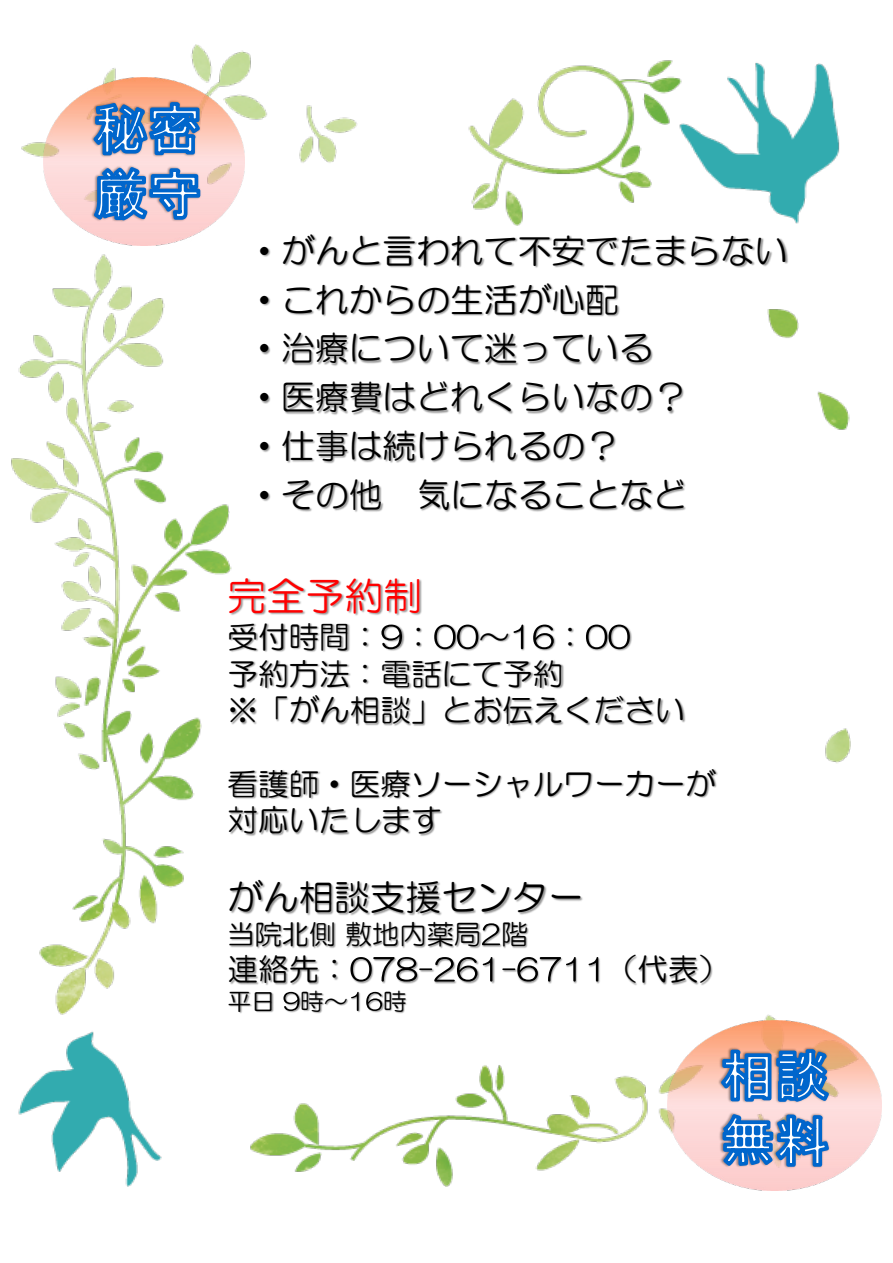
<style>
.page{position:relative;width:893px;height:1263px;background:#fff}
.page>*{position:absolute;margin:0;border:0;box-sizing:border-box;transform-origin:0 0}
.t1{font:39.15px "HG Maru Gothic MPRO";color:#f00}
.t2{font:35.7px "HG Maru Gothic MPRO";color:#000}
.t3{font:33.9px/48.9px "HG Maru Gothic MPRO";color:#000}
.t4{font:30.75px "HG Maru Gothic MPRO";color:#000}
.t5{font:30.6px/36.8px "HG Maru Gothic MPRO";color:#000}
.t6{font:27.3px "HG Maru Gothic MPRO";color:#000}
.t7{font:23.85px "HG Maru Gothic MPRO";color:#000}
</style>
<div class="page">
<img style="left:11px;top:44px;width:840px;height:1147px">
<img style="left:203px;top:557px;width:247px;height:86px">
<img style="left:208px;top:606px;width:61px;height:37px">
<img style="left:269px;top:606px;width:92px;height:37px">
<img style="left:361px;top:606px;width:23px;height:37px">
<svg style="left:381px;top:625px;width:3px;height:18px"></svg>
<img style="left:384px;top:606px;width:30px;height:37px">
<img style="left:414px;top:606px;width:46px;height:37px">
<svg style="left:434px;top:625px;width:26px;height:18px"></svg>
<img style="left:460px;top:606px;width:30px;height:37px">
<img style="left:490px;top:606px;width:45px;height:37px">
<svg style="left:513px;top:625px;width:22px;height:18px"></svg>
<img style="left:535px;top:606px;width:31px;height:37px">
<img style="left:566px;top:606px;width:86px;height:69px">
<svg style="left:586px;top:625px;width:44px;height:24px"></svg>
<img style="left:208px;top:643px;width:377px;height:36px">
<img style="left:208px;top:679px;width:31px;height:69px">
<img style="left:239px;top:679px;width:468px;height:69px">
<img style="left:208px;top:753px;width:92px;height:36px">
<img style="left:300px;top:753px;width:92px;height:36px">
<img style="left:392px;top:753px;width:346px;height:69px">
<img style="left:208px;top:789px;width:61px;height:69px">
<img style="left:269px;top:789px;width:194px;height:69px">
<img style="left:205px;top:861px;width:404px;height:80px">
<img style="left:210px;top:907px;width:118px;height:31px">
<img style="left:328px;top:907px;width:136px;height:31px">
<img style="left:464px;top:907px;width:20px;height:31px">
<svg style="left:482px;top:923px;width:2px;height:15px"></svg>
<img style="left:484px;top:907px;width:64px;height:31px">
<img style="left:208px;top:938px;width:122px;height:69px">
<img style="left:330px;top:938px;width:69px;height:39px">
<img style="left:399px;top:938px;width:15px;height:19px">
<img style="left:414px;top:938px;width:68px;height:69px">
<svg style="left:350px;top:957px;width:132px;height:24px"></svg>
<img style="left:482px;top:938px;width:15px;height:69px">
<img style="left:497px;top:938px;width:91px;height:69px">
<svg style="left:502px;top:957px;width:86px;height:24px"></svg>
<img style="left:588px;top:938px;width:163px;height:69px">
<img style="left:212px;top:977px;width:55px;height:54px">
<img style="left:267px;top:977px;width:18px;height:54px">
<svg style="left:283px;top:992px;width:2px;height:19px"></svg>
<img style="left:285px;top:977px;width:48px;height:54px">
<img style="left:333px;top:977px;width:35px;height:54px">
<svg style="left:351px;top:992px;width:17px;height:19px"></svg>
<img style="left:368px;top:977px;width:56px;height:54px">
<img style="left:667px;top:1021px;width:214px;height:169px">
<svg style="left:717px;top:1044px;width:115px;height:125px;background:#849fc8"></svg>
<img style="left:43px;top:77px;width:202px;height:168px">
<img style="left:89px;top:98px;width:113px;height:60px">
<svg style="left:90px;top:90px;width:113px;height:67px;background:#8897b8"></svg>
<img style="left:89px;top:163px;width:114px;height:60px">
<svg style="left:91px;top:164px;width:111px;height:60px;background:#84a2d0"></svg>
<p class="t3" style="left:247px;top:226px;width:542px">・がんと言われて不安でたまらない・これからの生活が心配<br>・治療について迷っている<br>・医療費はどれくらいなの？<br>・仕事は続けられるの？<br>・その他 気になることなど</p>
<p class="t1" style="left:228px;top:576px;width:196px">完全予約制</p>
<p class="t4" style="left:228px;top:621px;width:208px">受付時間： ：</p>
<p class="t4" style="left:479px;top:621px;width:32px">～</p>
<p class="t4" style="left:555px;top:621px;width:32px">：</p>
<p class="t5" style="left:228px;top:655px;width:459px">予約方法：電話にて予約<br>※「がん相談」とお伝えください</p>
<p class="t5" style="left:228px;top:765px;width:490px">看護師・医療ソーシャルワーカーが対応いたします</p>
<p class="t2" style="left:228px;top:879px;width:357px">がん相談支援センター</p>
<p class="t6" style="left:228px;top:920px;width:302px">当院北側敷地内薬局 階</p>
<p class="t5" style="left:228px;top:951px;width:124px">連絡先：</p>
<p class="t5" style="left:607px;top:951px;width:123px">（代表）</p>
<p class="t7" style="left:228px;top:989px;width:122px">平日 時～</p>
<p class="t7" style="left:383px;top:989px;width:25px">時</p>
</div>
